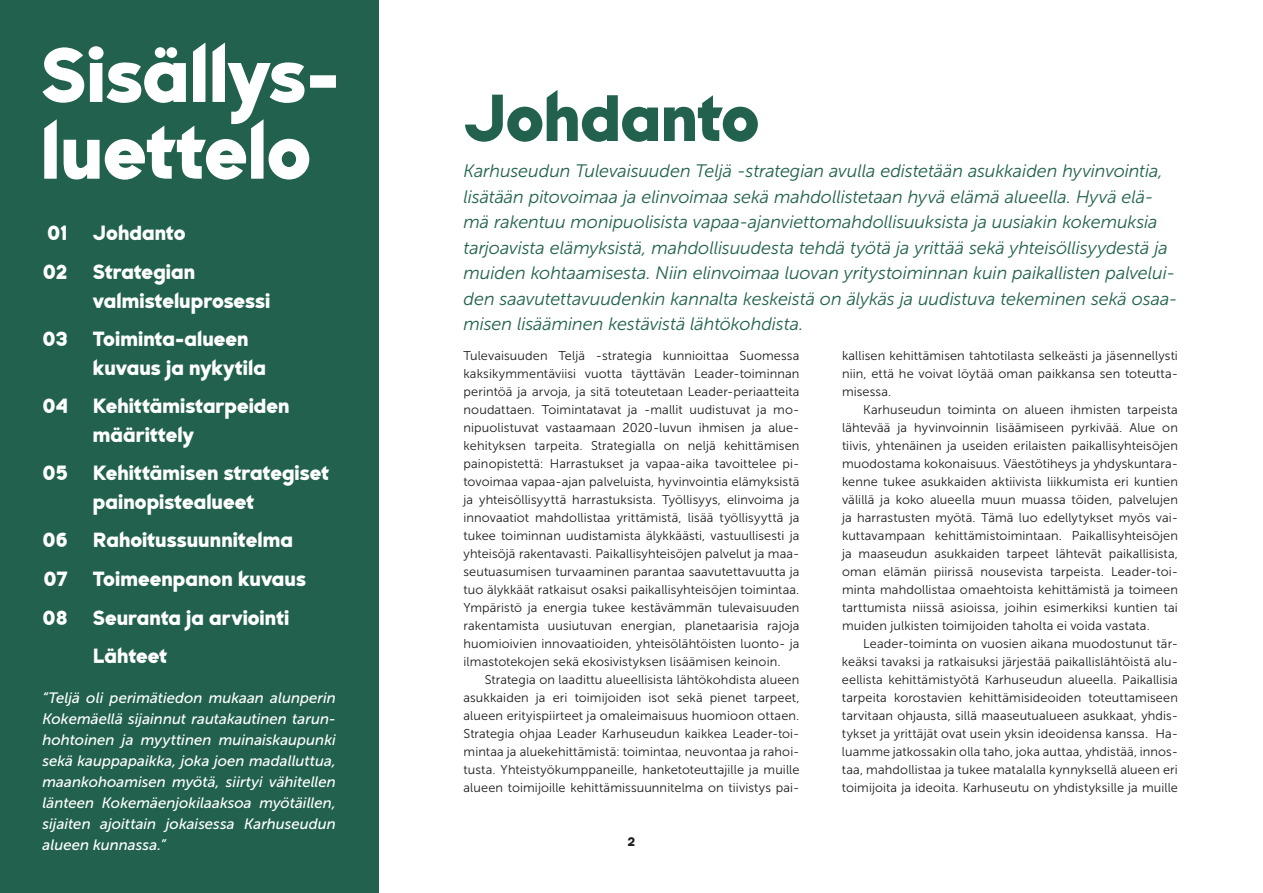
<style>
.page{position:relative;width:1263px;height:893px;background:#fff}
.page>*{position:absolute;margin:0;border:0;box-sizing:border-box;transform-origin:0 0}
.t1{font:900 75px "Slenco";letter-spacing:-.005em;color:#21614d}
.t2{font:900 23.1px/38.5px "Slenco";color:#fff}
.t3{font:italic 18px/25.5px "Museo Sans 300";letter-spacing:-.005em;color:#21614d}
.t4{font:italic 15px/21px "Museo Sans 500";color:#fff;text-align:justify}
.t5{font:12.75px/18px "Museo Sans 300";letter-spacing:.01em;color:#1d1d1b;text-align:justify}
.t6{font:800 12.75px "AXIS";color:#1d1d1b}
</style>
<div class="page">
<div style="left:0;top:0;width:378px;height:893px;background:#21614d"></div>
<svg style="left:43px;top:43px;width:293px;height:137px"></svg>
<h2 class="t2" style="left:43px;top:214px;width:154px">01 Johdanto<br>02 Strategian</h2>
<h2 class="t2" style="left:42px;top:281px;width:229px;text-indent:50px">valmisteluprosessi<br>03 Toiminta-alueen</h2>
<h2 class="t2" style="left:42px;top:348px;width:249px;text-indent:50px">kuvaus ja nykytila<br>04 Kehittämistarpeiden</h2>
<h2 class="t2" style="left:42px;top:415px;width:288px;text-indent:50px">määrittely<br>05 Kehittämisen strategiset</h2>
<h2 class="t2" style="left:93px;top:482px;width:163px">painopistealueet</h2>
<h2 class="t2" style="left:43px;top:521px;width:252px">06 Rahoitussuunnitelma</h2>
<h2 class="t2" style="left:44px;top:560px;width:264px">07 Toimeenpanon kuvaus</h2>
<h2 class="t2" style="left:43px;top:598px;width:248px">08 Seuranta ja arviointi</h2>
<h2 class="t2" style="left:93px;top:637px;width:76px">Lähteet</h2>
<p class="t4" style="left:43px;top:688px;width:295px">“Teljä oli perimätiedon mukaan alunperin Kokemäellä sijainnut rautakautinen tarun&shy;hohtoinen ja myyttinen muinaiskaupunki sekä kauppapaikka, joka joen madalluttua, maankohoamisen myötä, siirtyi vähitellen länteen Kokemäenjokilaaksoa myötäillen, sijaiten ajoittain jokaisessa Karhuseudun alueen kunnassa.”</p>
<h1 class="t1" style="left:463px;top:77px;width:297px">Johdanto</h1>
<p class="t3" style="left:463px;top:158px;width:716px">Karhuseudun Tulevaisuuden Teljä -strategian avulla edistetään asukkaiden hyvinvointia, lisätään pitovoimaa ja elinvoimaa sekä mahdollistetaan hyvä elämä alueella. Hyvä elä&shy;mä rakentuu monipuolisista vapaa-ajanviettomahdollisuuksista ja uusiakin kokemuksia tarjoavista elämyksistä, mahdollisuudesta tehdä työtä ja yrittää sekä yhteisöllisyydestä ja muiden kohtaamisesta. Niin elinvoimaa luovan yritystoiminnan kuin paikallisten palvelui&shy;den saavutettavuudenkin kannalta keskeistä on älykäs ja uudistuva tekeminen sekä osaa&shy;misen lisääminen kestävistä lähtökohdista.</p>
<p class="t5" style="left:463px;top:347px;width:337px">Tulevaisuuden Teljä -strategia kunnioittaa Suomessa kaksikymmentäviisi vuotta täyttävän Leader-toiminnan perintöä ja arvoja, ja sitä toteutetaan Leader-periaatteita noudattaen. Toimintatavat ja -mallit uudistuvat ja mo&shy;nipuolistuvat vastaamaan 2020-luvun ihmisen ja alue&shy;kehityksen tarpeita. Strategialla on neljä kehittämisen painopistettä: Harrastukset ja vapaa-aika tavoittelee pi&shy;tovoimaa vapaa-ajan palveluista, hyvinvointia elämyksistä ja yhteisöllisyyttä harrastuksista. Työllisyys, elinvoima ja innovaatiot mahdollistaa yrittämistä, lisää työllisyyttä ja tukee toiminnan uudistamista älykkäästi, vastuullisesti ja yhteisöjä rakentavasti. Paikallisyhteisöjen palvelut ja maa&shy;seutuasumisen turvaaminen parantaa saavutettavuutta ja tuo älykkäät ratkaisut osaksi paikallisyhteisöjen toimintaa.<br>Ympäristö ja energia tukee kestävämmän tulevaisuuden rakentamista uusiutuvan energian, planetaarisia rajoja huomioivien innovaatioiden, yhteisölähtöisten luonto- ja ilmastotekojen sekä ekosivistyksen lisäämisen keinoin.</p>
<p class="t5" style="left:463px;top:671px;width:337px;text-indent:21px">Strategia on laadittu alueellisista lähtökohdista alueen asukkaiden ja eri toimijoiden isot sekä pienet tarpeet, alueen erityispiirteet ja omaleimaisuus huomioon ottaen.<br>Strategia ohjaa Leader Karhuseudun kaikkea Leader-toi&shy;mintaa ja aluekehittämistä: toimintaa, neuvontaa ja rahoi&shy;tusta. Yhteistyökumppaneille, hanketoteuttajille ja muille alueen toimijoille kehittämissuunnitelma on tiivistys pai-</p>
<p class="t6" style="left:627px;top:833px;width:9px">2</p>
<p class="t5" style="left:842px;top:347px;width:337px">kallisen kehittämisen tahtotilasta selkeästi ja jäsennellysti niin, että he voivat löytää oman paikkansa sen toteutta&shy;misessa.</p>
<p class="t5" style="left:842px;top:401px;width:337px;text-indent:21px">Karhuseudun toiminta on alueen ihmisten tarpeista lähtevää ja hyvinvoinnin lisäämiseen pyrkivää. Alue on tiivis, yhtenäinen ja useiden erilaisten paikallisyhteisöjen muodostama kokonaisuus. Väestötiheys ja yhdyskuntara&shy;kenne tukee asukkaiden aktiivista liikkumista eri kuntien välillä ja koko alueella muun muassa töiden, palvelujen ja harrastusten myötä. Tämä luo edellytykset myös vai&shy;kuttavampaan kehittämistoimintaan. Paikallisyhteisöjen ja maaseudun asukkaiden tarpeet lähtevät paikallisista, oman elämän piirissä nousevista tarpeista. Leader-toi&shy;minta mahdollistaa omaehtoista kehittämistä ja toimeen tarttumista niissä asioissa, joihin esimerkiksi kuntien tai muiden julkisten toimijoiden taholta ei voida vastata.</p>
<p class="t5" style="left:842px;top:635px;width:337px;text-indent:21px">Leader-toiminta on vuosien aikana muodostunut tär&shy;keäksi tavaksi ja ratkaisuksi järjestää paikallislähtöistä alu&shy;eellista kehittämistyötä Karhuseudun alueella. Paikallisia tarpeita korostavien kehittämisideoiden toteuttamiseen tarvitaan ohjausta, sillä maaseutualueen asukkaat, yhdis&shy;tykset ja yrittäjät ovat usein yksin ideoidensa kanssa. Ha&shy;luamme jatkossakin olla taho, joka auttaa, yhdistää, innos&shy;taa, mahdollistaa ja tukee matalalla kynnyksellä alueen eri toimijoita ja ideoita. Karhuseutu on yhdistyksille ja muille</p>
</div>
